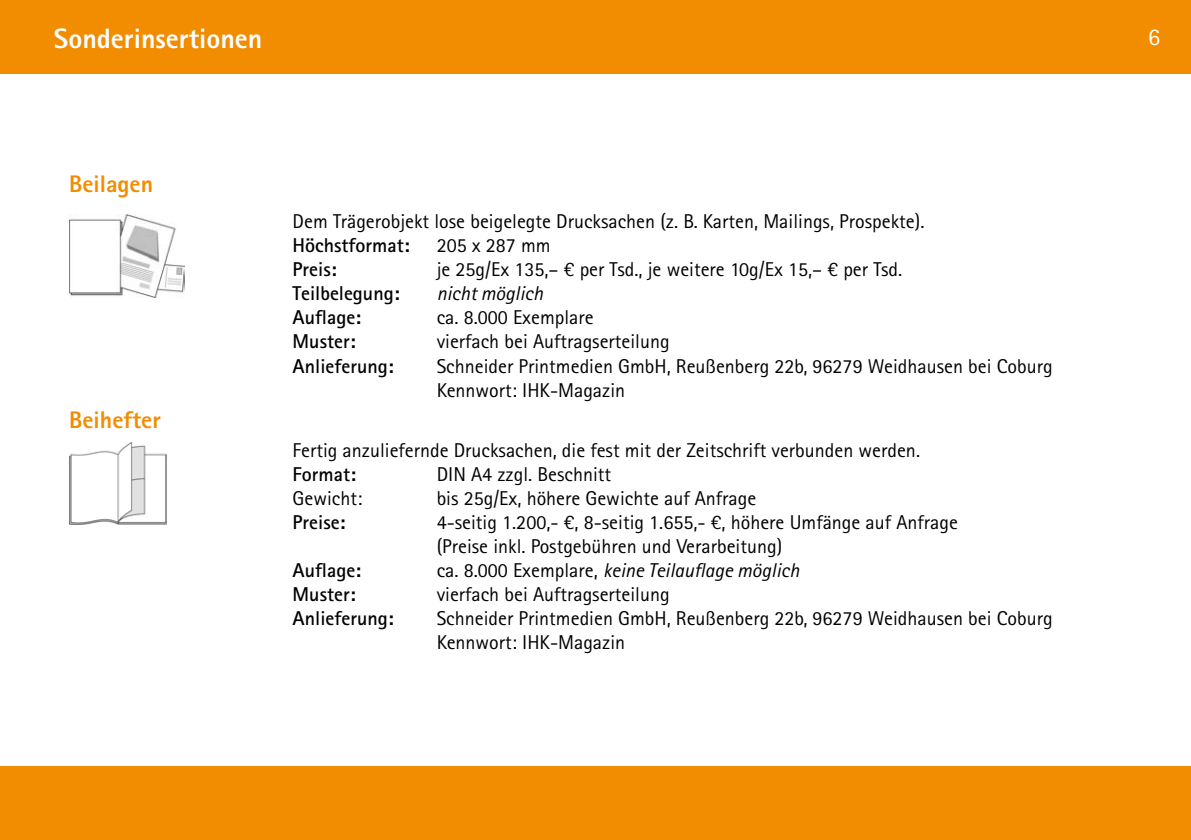
<style>
.page{position:relative;width:1191px;height:840px;background:#fff}
.page>*{position:absolute;margin:0;border:0;box-sizing:border-box;transform-origin:0 0}
.t1{font:800 28px "Rotis Sans Serif Std";color:#fff}
.t2{font:800 24px "Rotis Sans Serif Std";color:#f28c00}
.t3{font:24px "Rotis Sans Serif Std";color:#fff}
.t4{font:20px/24px "Rotis Sans Serif Std";color:#000}
.t5{font:700 20px "Rotis Sans Serif Std";color:#000}
.t6{font:italic 20px "Rotis Sans Serif Std";color:#000}
.s1{font-style:normal}
</style>
<div class="page">
<div style="left:0;top:0;width:1191px;height:74px;background:#f28c00"></div>
<div style="left:0;top:765px;width:1191px;height:74px;background:#f28c00"></div>
<img style="left:69px;top:442px;width:97px;height:82px">
<img style="left:69px;top:214px;width:116px;height:83px">
<h1 class="t1" style="left:54px;top:20px;width:210px">Sonderinsertionen</h1>
<p class="t3" style="left:1148px;top:23px;width:13px">6</p>
<p class="t2" style="left:69px;top:169px;width:86px">Beilagen</p>
<p class="t2" style="left:69px;top:404px;width:93px">Beihefter</p>
<p class="t4" style="left:293px;top:209px;width:633px">Dem Trägerobjekt lose beigelegte Drucksachen (z. B. Karten, Mailings, Prospekte).</p>
<p class="t5" style="left:293px;top:233px;width:119px">Höchstformat:</p>
<p class="t4" style="left:437px;top:233px;width:116px">205 x 287 mm</p>
<p class="t5" style="left:293px;top:257px;width:46px">Preis:</p>
<p class="t4" style="left:437px;top:257px;width:467px">je 25g/Ex 135,– € per Tsd., je weitere 10g/Ex 15,– € per Tsd.</p>
<p class="t5" style="left:293px;top:281px;width:108px">Teilbelegung:</p>
<p class="t6" style="left:437px;top:282px;width:108px">nicht möglich</p>
<p class="t5" style="left:293px;top:305px;width:70px">Auflage:</p>
<p class="t4" style="left:437px;top:305px;width:159px">ca. 8.000 Exemplare</p>
<p class="t5" style="left:293px;top:329px;width:64px">Muster:</p>
<p class="t4" style="left:437px;top:329px;width:234px">vierfach bei Auftragserteilung</p>
<p class="t5" style="left:293px;top:353px;width:103px">Anlieferung:</p>
<p class="t4" style="left:437px;top:353px;width:617px">Schneider Printmedien GmbH, Reußenberg 22b, 96279 Weidhausen bei Coburg<br>Kennwort: IHK-Magazin</p>
<p class="t4" style="left:293px;top:437px;width:629px">Fertig anzuliefernde Drucksachen, die fest mit der Zeitschrift verbunden werden.</p>
<p class="t5" style="left:293px;top:461px;width:65px">Format:</p>
<p class="t4" style="left:437px;top:461px;width:176px">DIN A4 zzgl. Beschnitt</p>
<p class="t4" style="left:293px;top:485px;width:71px">Gewicht:</p>
<p class="t4" style="left:437px;top:485px;width:321px">bis 25g/Ex, höhere Gewichte auf Anfrage</p>
<p class="t5" style="left:293px;top:509px;width:54px">Preise:</p>
<p class="t4" style="left:437px;top:509px;width:523px">4-seitig 1.200,- €, 8-seitig 1.655,- €, höhere Umfänge auf Anfrage (Preise inkl. Postgebühren und Verarbeitung)</p>
<p class="t5" style="left:293px;top:557px;width:70px">Auflage:</p>
<p class="t6" style="left:437px;top:557px;width:364px"><span class="s1">ca. 8.000 Exemplare,</span> keine Teilauflage möglich</p>
<p class="t5" style="left:293px;top:581px;width:64px">Muster:</p>
<p class="t4" style="left:437px;top:581px;width:234px">vierfach bei Auftragserteilung</p>
<p class="t5" style="left:293px;top:605px;width:103px">Anlieferung:</p>
<p class="t4" style="left:437px;top:605px;width:617px">Schneider Printmedien GmbH, Reußenberg 22b, 96279 Weidhausen bei Coburg<br>Kennwort: IHK-Magazin</p>
</div>
